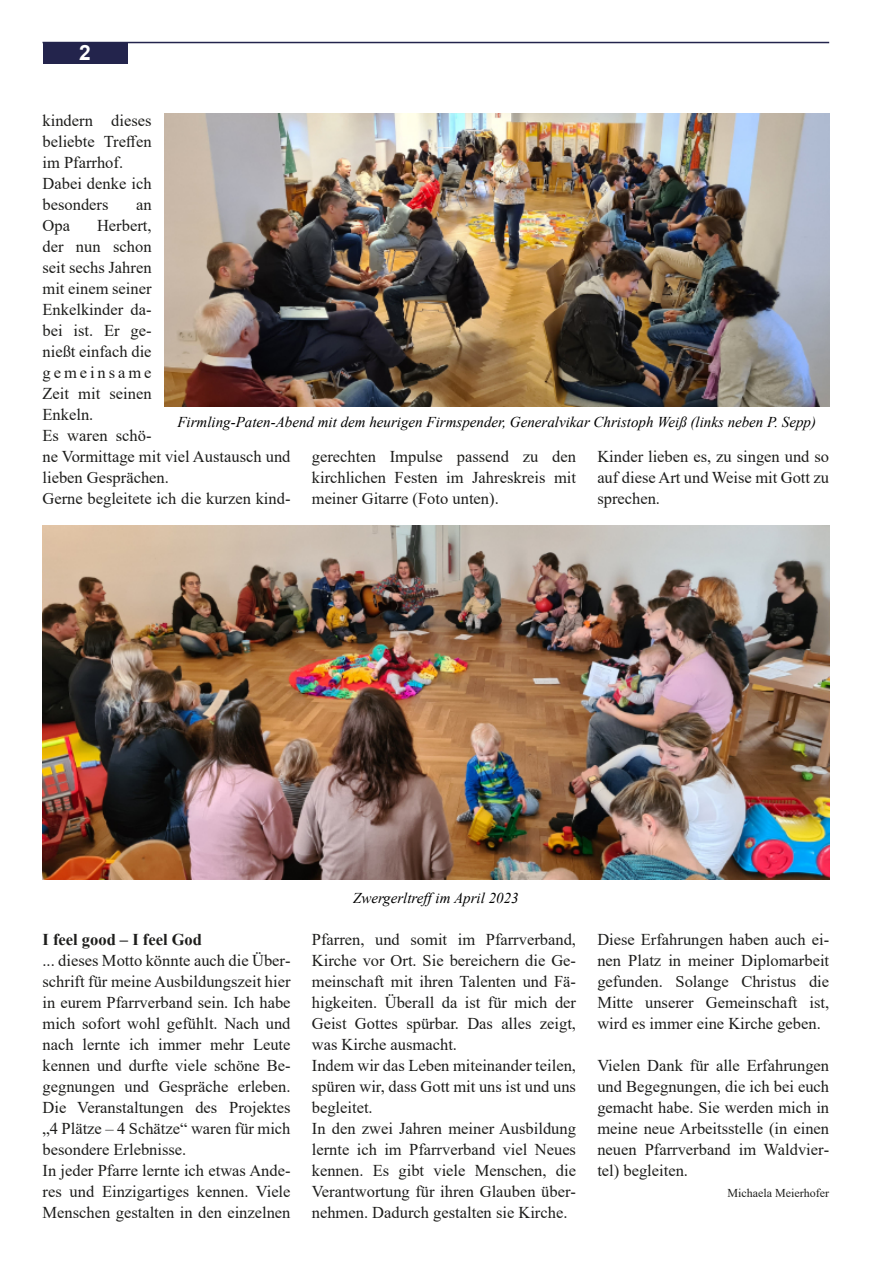
<style>
.page{position:relative;width:893px;height:1263px;background:#fff}
.page>*{position:absolute;margin:0;border:0;box-sizing:border-box;transform-origin:0 0}
.t1{font:700 21px "Arial";color:#fff}
.t2{font:16.5px/21px "Times New Roman";color:#1d1d1b}
.t3{font:700 16.5px "Times New Roman";color:#1d1d1b}
.t4{font:italic 15px "Times New Roman";color:#000}
.t5{font:12px "Times New Roman";color:#1d1d1b}
</style>
<div class="page">
<hr style="left:43px;top:42px;width:786px;height:1px;background:#23244c">
<div style="left:43px;top:43px;width:84px;height:21px;background:#23244c"></div>
<img style="left:43px;top:525px;width:786px;height:354px">
<img style="left:164px;top:113px;width:665px;height:294px">
<p class="t1" style="left:79px;top:45px;width:13px">2</p>
<p class="t2" style="left:43px;top:112px;width:111px">kindern dieses beliebte Treffen im Pfarrhof.<br>Dabei denke ich besonders</p>
<p class="t2" style="left:136px;top:196px;width:17px">an</p>
<p class="t2" style="left:43px;top:217px;width:250px;text-indent:55px">Herbert,<br>der nun schon<br>seit sechs Jahren<br>mit einem seiner<br>Enkelkinder da‐<br>bei ist. Er ge‐<br>nießt einfach die<br>gemeinsame<br>Zeit mit seinen<br>Enkeln.<br>Es waren schö‐<br>ne Vormittage mit viel Austausch und lieben Gesprächen.<br>Gerne begleitete ich die kurzen kind‐</p>
<p class="t2" style="left:43px;top:217px;width:29px">Opa</p>
<p class="t4" style="left:177px;top:416px;width:640px">Firmling-Paten-Abend mit dem heurigen Firmspender, Generalvikar Christoph Weiß (links neben P. Sepp)</p>
<p class="t2" style="left:312px;top:448px;width:266px;text-align:justify">gerechten Impulse passend zu den kirchlichen Festen im Jahreskreis mit meiner Gitarre (Foto unten).</p>
<p class="t2" style="left:597px;top:448px;width:233px;text-align:justify">Kinder lieben es, zu singen und so auf diese Art und Weise mit Gott zu sprechen.</p>
<p class="t3" style="left:43px;top:934px;width:161px">I feel good – I feel God</p>
<p class="t2" style="left:43px;top:952px;width:250px">... dieses Motto könnte auch die Über‐ schrift für meine Ausbildungszeit hier in eurem Pfarrverband sein. Ich habe mich sofort wohl gefühlt. Nach und nach lernte ich immer mehr Leute kennen und durfte viele schöne Be‐ gegnungen und Gespräche erleben.<br>Die Veranstaltungen des Projektes „4 Plätze – 4 Schätze“ waren für mich besondere Erlebnisse.<br>In jeder Pfarre lernte ich etwas Ande‐ res und Einzigartiges kennen. Viele Menschen gestalten in den einzelnen</p>
<p class="t4" style="left:353px;top:893px;width:167px">Zwergerltreffim April 2023</p>
<p class="t2" style="left:312px;top:931px;width:266px">Pfarren, und somit im Pfarrverband, Kirche vor Ort. Sie bereichern die Ge‐ meinschaft mit ihren Talenten und Fä‐ higkeiten. Überall da ist für mich der Geist Gottes spürbar. Das alles zeigt, was Kirche ausmacht.<br>Indem wir das Leben miteinander teilen, spüren wir, dass Gott mit uns ist und uns begleitet.<br>In den zwei Jahren meiner Ausbildung lernte ich im Pfarrverband viel Neues kennen. Es gibt viele Menschen, die Verantwortung für ihren Glauben über‐ nehmen. Dadurch gestalten sie Kirche.</p>
<p class="t2" style="left:597px;top:931px;width:233px;text-align:justify">Diese Erfahrungen haben auch ei‐ nen Platz in meiner Diplomarbeit gefunden. Solange Christus die Mitte unserer Gemeinschaft ist, wird es immer eine Kirche geben.</p>
<p class="t2" style="left:597px;top:1057px;width:233px;text-align:justify">Vielen Dank für alle Erfahrungen und Begegnungen, die ich bei euch gemacht habe. Sie werden mich in meine neue Arbeitsstelle (in einen neuen Pfarrverband im Waldvier‐ tel) begleiten.</p>
<p class="t5" style="left:728px;top:1189px;width:103px">Michaela Meierhofer</p>
</div>
